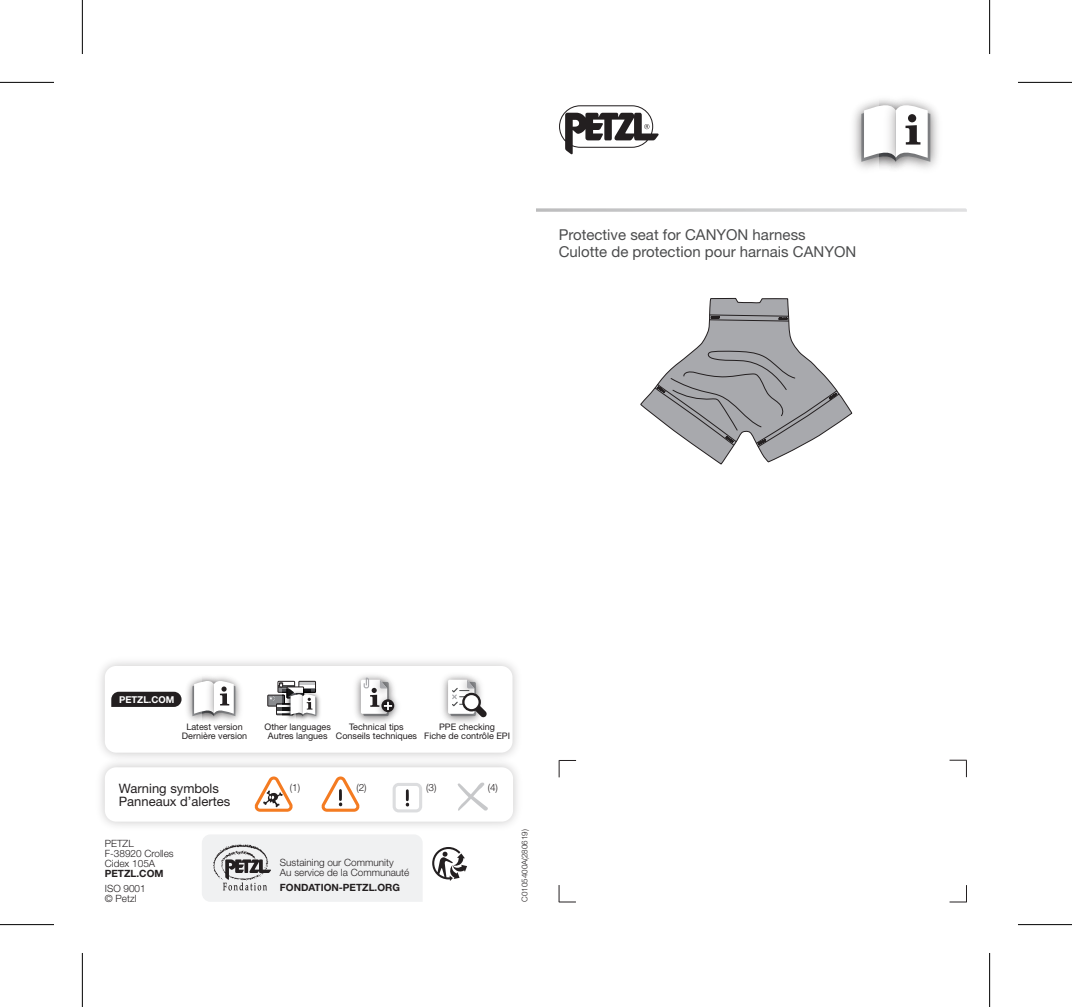
<style>
.page{position:relative;width:1072px;height:1007px;background:#fff}
.page>*{position:absolute;margin:0;border:0;box-sizing:border-box;transform-origin:0 0}
.t1{font:15px/17px "Helvetica Neue LT Pro";color:#4b4c4d}
.t2{font:13px/13px "Helvetica Neue LT Pro";color:#231f20}
.t3{font:300 10px/10px "Helvetica Neue LT Pro";color:#231f20}
.t4{font:700 10px "Helvetica Neue LT Pro";color:#231f20}
.t5{font:700 9.4px "Helvetica Neue LT Pro";color:#fff}
.t6{font:9px/9px "Helvetica Neue LT Pro";color:#231f20;text-align:center}
.t7{font:300 8px "Helvetica Neue LT Pro";color:#231f20}
</style>
<div class="page">
<svg style="left:949px;top:759px;width:18px;height:18px"></svg>
<svg style="left:949px;top:885px;width:18px;height:17px"></svg>
<svg style="left:559px;top:760px;width:17px;height:17px"></svg>
<svg style="left:559px;top:885px;width:17px;height:17px"></svg>
<svg style="left:432px;top:847px;width:35px;height:34px"></svg>
<img style="left:100px;top:661px;width:417px;height:92px">
<div style="left:105px;top:666px;width:407px;height:86px;background:#fff;border-radius:11px"></div>
<img style="left:187px;top:676px;width:16px;height:45px">
<img style="left:203px;top:676px;width:38px;height:45px">
<svg style="left:192px;top:678px;width:43px;height:38px"></svg>
<svg style="left:111px;top:691px;width:71px;height:16px"></svg>
<img style="left:443px;top:675px;width:41px;height:48px">
<img style="left:456px;top:675px;width:28px;height:4px">
<svg style="left:448px;top:679px;width:39px;height:38px"></svg>
<div style="left:267px;top:694px;width:18px;height:12px;border:1px solid #231f20"></div>
<img style="left:287px;top:716px;width:9px;height:4px">
<img style="left:296px;top:689px;width:24px;height:31px">
<svg style="left:268px;top:681px;width:48px;height:35px"></svg>
<svg style="left:254px;top:776px;width:39px;height:35px"></svg>
<svg style="left:321px;top:776px;width:39px;height:35px"></svg>
<svg style="left:393px;top:783px;width:29px;height:29px"></svg>
<svg style="left:202px;top:834px;width:220px;height:67px"></svg>
<svg style="left:458px;top:782px;width:30px;height:28px"></svg>
<img style="left:355px;top:675px;width:16px;height:48px">
<img style="left:369px;top:675px;width:25px;height:15px">
<img style="left:371px;top:690px;width:27px;height:33px">
<img style="left:392px;top:698px;width:3px;height:16px">
<svg style="left:361px;top:677px;width:31px;height:39px"></svg>
<svg style="left:559px;top:105px;width:100px;height:49px"></svg>
<img style="left:853px;top:106px;width:26px;height:63px">
<img style="left:879px;top:99px;width:59px;height:70px">
<svg style="left:861px;top:100px;width:69px;height:62px"></svg>
<svg style="left:536px;top:208px;width:431px;height:4px;background:#d5d5d6"></svg>
<svg style="left:640px;top:297px;width:213px;height:168px"></svg>
<hr style="left:0;top:82px;width:54px;height:1px;background:#000">
<hr style="left:1018px;top:82px;width:54px;height:1px;background:#000">
<hr style="left:0;top:924px;width:54px;height:1px;background:#000">
<hr style="left:1018px;top:924px;width:54px;height:1px;background:#000">
<hr style="left:82px;top:0;width:1px;height:54px;background:#000">
<hr style="left:82px;top:953px;width:1px;height:54px;background:#000">
<hr style="left:989px;top:0;width:1px;height:54px;background:#000">
<hr style="left:989px;top:953px;width:1px;height:54px;background:#000">
<h1 class="t1" style="left:559px;top:225px;width:299px">Protective seat for CANYON harness<br>Culotte de protection pour harnais CANYON</h1>
<p class="t5" style="left:119px;top:693px;width:57px">PETZL.COM</p>
<p class="t6" style="left:264px;top:722px;width:68px">Other languages<br>Autres langues</p>
<p class="t6" style="left:182px;top:722px;width:67px">Latest version<br>Dernière version</p>
<p class="t6" style="left:336px;top:722px;width:83px">Technical tips<br>Conseils techniques</p>
<p class="t6" style="left:424px;top:722px;width:87px">PPE checking<br>Fiche de contrôle EPI</p>
<h2 class="t2" style="left:119px;top:782px;width:113px">Warning symbols<br>Panneaux d’alertes</h2>
<p class="t3" style="left:105px;top:837px;width:70px">PETZL<br>F-38920 Crolles<br>Cidex 105A</p>
<p class="t4" style="left:105px;top:866px;width:60px">PETZL.COM</p>
<p class="t3" style="left:105px;top:882px;width:42px">ISO 9001 © Petzl</p>
<p class="t3" style="left:290px;top:782px;width:12px">(1)</p>
<p class="t3" style="left:356px;top:782px;width:12px">(2)</p>
<p class="t3" style="left:426px;top:782px;width:12px">(3)</p>
<p class="t3" style="left:488px;top:782px;width:12px">(4)</p>
<p class="t3" style="left:280px;top:856px;width:131px">Sustaining our Community<br>Au service de la Communauté</p>
<p class="t4" style="left:280px;top:880px;width:121px">FONDATION-PETZL.ORG</p>
<p class="t7" style="left:520px;top:901px;width:74px;rotate:-90deg">C0105400A(280619)</p>
</div>
